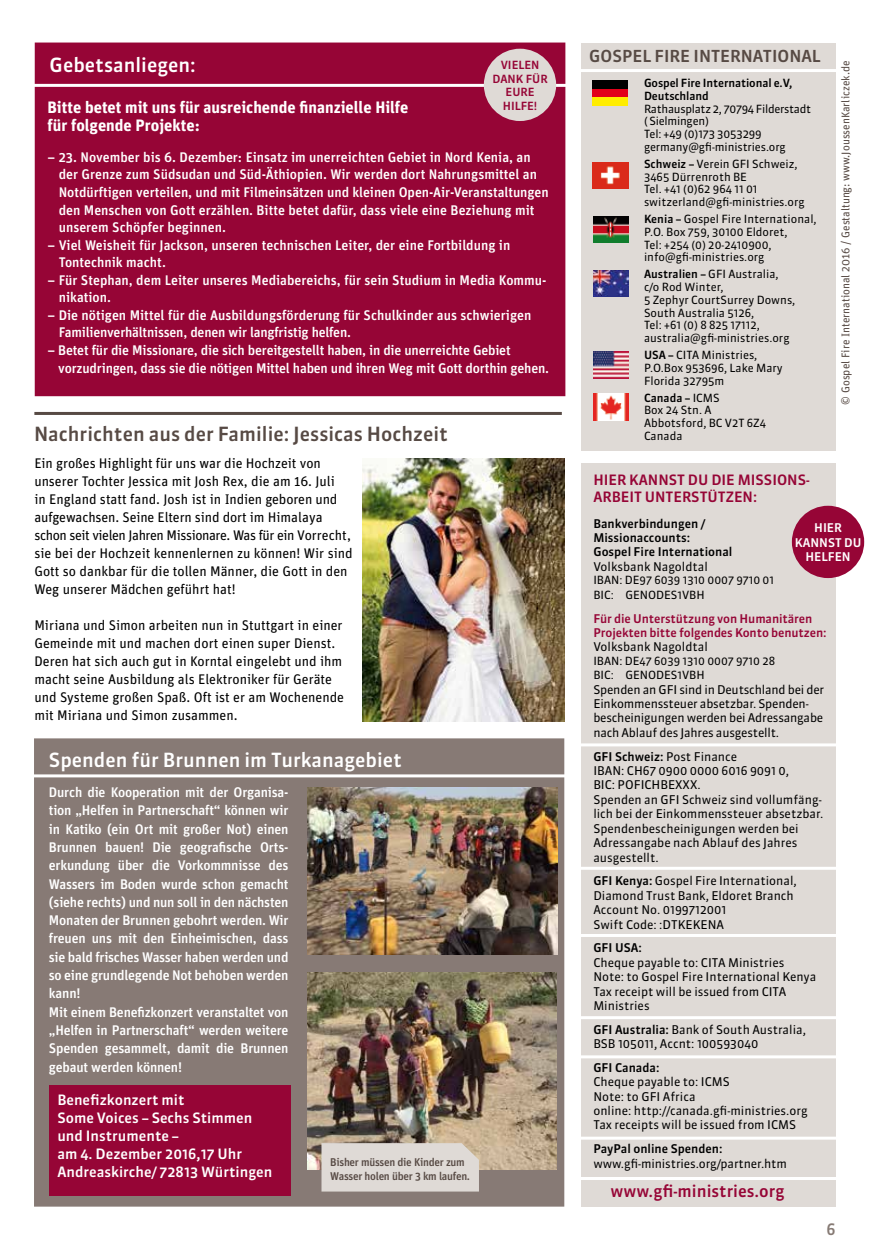
<style>
.page{position:relative;width:872px;height:1255px;background:#fff}
.page>*{position:absolute;margin:0;border:0;box-sizing:border-box;transform-origin:0 0}
.t1{font:500 19.5px "Sanuk OT";color:#fff}
.t2{font:500 19.5px "Sanuk OT";color:#574a44}
.t3{font:700 16.5px/17.5px "Unit";color:#fff}
.t4{font:500 16.5px "Sanuk OT";color:#574a44}
.t5{font:500 16.5px "Sanuk OT";color:#960536}
.t6{font:500 15.75px "Sanuk OT";color:#867a74}
.t7{font:500 14.25px/18px "Sanuk OT";color:#fff}
.t8{font:500 14.25px/17.1px "Sanuk OT";color:#960536}
.t9{font:500 13.95px/18.3px "Unit";letter-spacing:-.015em;color:#fff}
.t10{font:13.95px/18px "Unit";color:#000}
.t11{font:12px/14.4px "Sanuk OT";color:#000}
.t12{font:500 12px/14.4px "Sanuk OT";color:#000}
.t13{font:500 12px/14.4px "Sanuk OT";letter-spacing:-.01em;color:#960536}
.t14{font:500 12px/14.4px "Sanuk OT";color:#fff;text-align:center}
.t15{font:11.25px/12.8px "Sanuk OT";color:#000}
.t16{font:11.25px/12.8px "Sanuk OT";letter-spacing:-.025em;color:#000}
.t17{font:11.25px "Unit";color:#574a44}
.t18{font:500 11.25px/13.5px "Unit";letter-spacing:-.025em;color:#574a44}
.t19{font:500 11.25px/12.8px "Sanuk OT";letter-spacing:-.01em;color:#000}
.t20{font:500 11.25px/13.5px "Sanuk OT";color:#960536;text-align:center}
.s1{font-weight:500}
</style>
<div class="page">
<div style="left:580px;top:43px;width:255px;height:407px;background:#dfdad6"></div>
<div style="left:580px;top:462px;width:255px;height:744px;background:#dfdad6"></div>
<div style="left:792px;top:505px;width:72px;height:73px;background:#960536;border-radius:50%"></div>
<div style="left:592px;top:80px;width:36px;height:9px;background:#000"></div>
<div style="left:592px;top:89px;width:36px;height:8px;background:#e2001a"></div>
<div style="left:592px;top:97px;width:36px;height:9px;background:#ffed00"></div>
<img style="left:592px;top:162px;width:36px;height:27px">
<img style="left:593px;top:216px;width:35px;height:27px">
<img style="left:593px;top:270px;width:36px;height:27px">
<img style="left:593px;top:351px;width:36px;height:27px">
<img style="left:593px;top:393px;width:36px;height:27px">
<hr style="left:580px;top:69px;width:259px;height:3px;background:#fff">
<hr style="left:580px;top:743px;width:259px;height:3px;background:#fff">
<hr style="left:580px;top:866px;width:259px;height:3px;background:#fff">
<hr style="left:579px;top:1016px;width:259px;height:3px;background:#fff">
<hr style="left:579px;top:1055px;width:259px;height:3px;background:#fff">
<hr style="left:579px;top:1136px;width:259px;height:3px;background:#fff">
<hr style="left:579px;top:1176px;width:259px;height:3px;background:#fff">
<hr style="left:579px;top:933px;width:259px;height:3px;background:#fff">
<div style="left:35px;top:43px;width:530px;height:353px;background:#960536"></div>
<hr style="left:33px;top:84px;width:535px;height:3px;background:#fff">
<div style="left:34px;top:738px;width:530px;height:468px;background:#877a75"></div>
<hr style="left:33px;top:774px;width:536px;height:3px;background:#fff">
<hr style="left:34px;top:412px;width:528px;height:3px;background:#574a44">
<div style="left:484px;top:49px;width:72px;height:72px;background:#dfdad6;border-radius:50%"></div>
<img style="left:308px;top:972px;width:249px;height:197px">
<img style="left:307px;top:787px;width:250px;height:167px">
<img style="left:363px;top:458px;width:201px;height:263px">
<div style="left:321px;top:1143px;width:158px;height:48px;background:#dfdad6"></div>
<div style="left:49px;top:1084px;width:242px;height:111px;background:#960536"></div>
<h1 class="t1" style="left:50px;top:52px;width:148px">Gebetsanliegen:</h1>
<p class="t20" style="left:492px;top:58px;width:57px">VIELEN<br>DANK FÜR<br>EURE<br>HILFE!</p>
<p class="t3" style="left:47px;top:98px;width:362px">Bitte betet mit uns für ausreichende finanzielle Hilfe für folgende Projekte:</p>
<p class="t9" style="left:59px;top:148px;width:491px;line-height:17.5px;text-indent:-11px">– 23. November bis 6. Dezember: Einsatz im unerreichten Gebiet in Nord Kenia, an der Grenze zum Südsudan und Süd-Äthiopien. Wir werden dort Nahrungsmittel an Notdürftigen verteilen, und mit Filmeinsätzen und kleinen Open-Air-Veranstaltungen den Menschen von Gott erzählen. Bitte betet dafür, dass viele eine Beziehung mit unserem Schöpfer beginnen.</p>
<p class="t9" style="left:59px;top:236px;width:453px;line-height:17.5px;text-indent:-11px">– Viel Weisheit für Jackson, unseren technischen Leiter, der eine Fortbildung in<br>Tontechnik macht.</p>
<p class="t9" style="left:59px;top:271px;width:489px;line-height:17.5px;text-indent:-11px">– Für Stephan, dem Leiter unseres Mediabereichs, für sein Studium in Media Kommu&shy;nikation.</p>
<p class="t9" style="left:59px;top:306px;width:474px;line-height:17.5px;text-indent:-11px">– Die nötigen Mittel für die Ausbildungsförderung für Schulkinder aus schwierigen<br>Familienverhältnissen, denen wir langfristig helfen.</p>
<p class="t9" style="left:58px;top:341px;width:492px;line-height:17.5px;text-indent:-11px">– Betet für die Missionare, die sich bereitgestellt haben, in die unerreichte Gebiet vorzudringen, dass sie die nötigen Mittel haben und ihren Weg mit Gott dorthin gehen.</p>
<h1 class="t2" style="left:34px;top:422px;width:415px">Nachrichten aus der Familie: Jessicas Hochzeit</h1>
<p class="t10" style="left:34px;top:454px;width:320px">Ein großes Highlight für uns war die Hochzeit von unserer Tochter Jessica mit Josh Rex, die am 16. Juli<br>in England statt fand. Josh ist in Indien geboren und aufgewachsen. Seine Eltern sind dort im Himalaya schon seit vielen Jahren Missionare. Was für ein Vorrecht, sie bei der Hochzeit kennenlernen zu können! Wir sind Gott so dankbar für die tollen Männer, die Gott in den Weg unserer Mädchen geführt hat!</p>
<p class="t10" style="left:34px;top:616px;width:311px">Miriana und Simon arbeiten nun in Stuttgart in einer Gemeinde mit und machen dort einen super Dienst.<br>Deren hat sich auch gut in Korntal eingelebt und ihm macht seine Ausbildung als Elektroniker für Geräte und Systeme großen Spaß. Oft ist er am Wochenende mit Miriana und Simon zusammen.</p>
<h1 class="t1" style="left:49px;top:747px;width:354px">Spenden für Brunnen im Turkanagebiet</h1>
<p class="t9" style="left:49px;top:782px;width:241px">Durch die Kooperation mit der Organisa&shy;tion „Helfen in Partnerschaft“ können wir in Katiko (ein Ort mit großer Not) einen Brunnen bauen! Die geografische Orts&shy;erkundung über die Vorkommnisse des Wassers im Boden wurde schon gemacht (siehe rechts) und nun soll in den nächsten Monaten der Brunnen gebohrt werden. Wir freuen uns mit den Einheimischen, dass sie bald frisches Wasser haben werden und so eine grundlegende Not behoben werden kann!<br>Mit einem Benefizkonzert veranstaltet von „Helfen in Partnerschaft“ werden weitere Spenden gesammelt, damit die Brunnen gebaut werden können!</p>
<p class="t7" style="left:57px;top:1090px;width:216px">Benefizkonzert mit<br>Some Voices – Sechs Stimmen und Instrumente –<br>am 4. Dezember 2016,17 Uhr<br>Andreaskirche/ 72813 Würtingen</p>
<p class="t18" style="left:330px;top:1155px;width:141px">Bisher müssen die Kinder zum<br>Wasser holen über 3 km laufen.</p>
<p class="t4" style="left:589px;top:46px;width:233px">GOSPEL FIRE INTERNATIONAL</p>
<p class="t19" style="left:644px;top:77px;width:150px">Gospel Fire International e.V,<br>Deutschland</p>
<p class="t16" style="left:644px;top:102px;width:169px">Rathausplatz 2, 70794 Filderstadt ( Sielmingen)<br>Tel: +49 (0)173 3053299 germany@gfi-ministries.org</p>
<p class="t15" style="left:644px;top:157px;width:162px"><span class="s1">Schweiz –</span> Verein GFI Schweiz,<br>3465 Dürrenroth BE<br>Tel. +41 (0)62 964 11 01 switzerland@gfi-ministries.org</p>
<p class="t15" style="left:644px;top:213px;width:174px"><span class="s1">Kenia –</span> Gospel Fire International,<br>P.O. Box 759, 30100 Eldoret,<br>Tel: +254 (0) 20-2410900, info@gfi-ministries.org</p>
<p class="t15" style="left:644px;top:268px;width:153px"><span class="s1">Australien –</span> GFI Australia, c/o Rod Winter,<br>5 Zephyr CourtSurrey Downs,<br>South Australia 5126,<br>Tel: +61 (0) 8 825 17112, australia@gfi-ministries.org</p>
<p class="t15" style="left:644px;top:349px;width:140px"><span class="s1">USA –</span> CITA Ministries,<br>P.O.Box 953696, Lake Mary<br>Florida 32795m</p>
<p class="t15" style="left:644px;top:391px;width:124px"><span class="s1">Canada –</span> ICMS<br>Box 24 Stn. A<br>Abbotsford, BC V2T 6Z4<br>Canada</p>
<p class="t17" style="left:839px;top:404px;width:345px;rotate:-90deg">© Gospel Fire International 2016 / Gestaltung: www.JoussenKarliczek.de</p>
<p class="t8" style="left:593px;top:471px;width:218px">HIER KANNST DU DIE MISSIONS-<br>ARBEIT UNTERSTÜTZEN:</p>
<p class="t12" style="left:593px;top:516px;width:140px">Bankverbindungen /<br>Missionaccounts:<br>Gospel Fire International</p>
<p class="t11" style="left:593px;top:559px;width:116px">Volksbank Nagoldtal</p>
<p class="t15" style="left:593px;top:573px;width:182px;line-height:14.4px">IBAN: DE97 6039 1310 0007 9710 01<br>BIC: GENODES1VBH</p>
<p class="t13" style="left:593px;top:611px;width:235px">Für die Unterstützung von Humanitären<br>Projekten bitte folgendes Konto benutzen:</p>
<p class="t11" style="left:593px;top:639px;width:116px">Volksbank Nagoldtal</p>
<p class="t15" style="left:593px;top:653px;width:183px;line-height:14.4px">IBAN: DE47 6039 1310 0007 9710 28<br>BIC: GENODES1VBH</p>
<p class="t11" style="left:593px;top:682px;width:232px">Spenden an GFI sind in Deutschland bei der Einkommenssteuer absetzbar. Spenden&shy;bescheinigungen werden bei Adressangabe nach Ablauf des Jahres ausgestellt.</p>
<p class="t11" style="left:593px;top:749px;width:231px"><span class="s1">GFI Schweiz:</span> Post Finance<br>IBAN: CH67 0900 0000 6016 9091 0,<br>BIC: POFICHBEXXX.<br>Spenden an GFI Schweiz sind vollumfäng&shy;lich bei der Einkommenssteuer absetzbar.<br>Spendenbescheinigungen werden bei<br>Adressangabe nach Ablauf des Jahres ausgestellt.</p>
<p class="t11" style="left:593px;top:873px;width:205px"><span class="s1">GFI Kenya:</span> Gospel Fire International,<br>Diamond Trust Bank, Eldoret Branch<br>Account No. 0199712001<br>Swift Code: :DTKEKENA</p>
<p class="t12" style="left:593px;top:940px;width:50px">GFI USA:</p>
<p class="t11" style="left:593px;top:955px;width:224px">Cheque payable to: CITA Ministries<br>Note: to Gospel Fire International Kenya<br>Tax receipt will be issued from CITA<br>Ministries</p>
<p class="t11" style="left:593px;top:1022px;width:214px"><span class="s1">GFI Australia:</span> Bank of South Australia,<br>BSB 105011, Accnt: 100593040</p>
<p class="t12" style="left:593px;top:1060px;width:68px">GFI Canada:</p>
<p class="t11" style="left:593px;top:1074px;width:216px">Cheque payable to: ICMS<br>Note: to GFI Africa<br>online: http://canada.gfi-ministries.org<br>Tax receipts will be issued from ICMS</p>
<p class="t12" style="left:593px;top:1141px;width:131px">PayPal online Spenden:</p>
<p class="t11" style="left:593px;top:1156px;width:195px">www.gfi-ministries.org/partner.htm</p>
<p class="t5" style="left:610px;top:1180px;width:176px">www.gfi-ministries.org</p>
<p class="t14" style="left:794px;top:520px;width:68px">HIER<br>KANNST DU<br>HELFEN</p>
<p class="t6" style="left:826px;top:1219px;width:11px">6</p>
</div>
